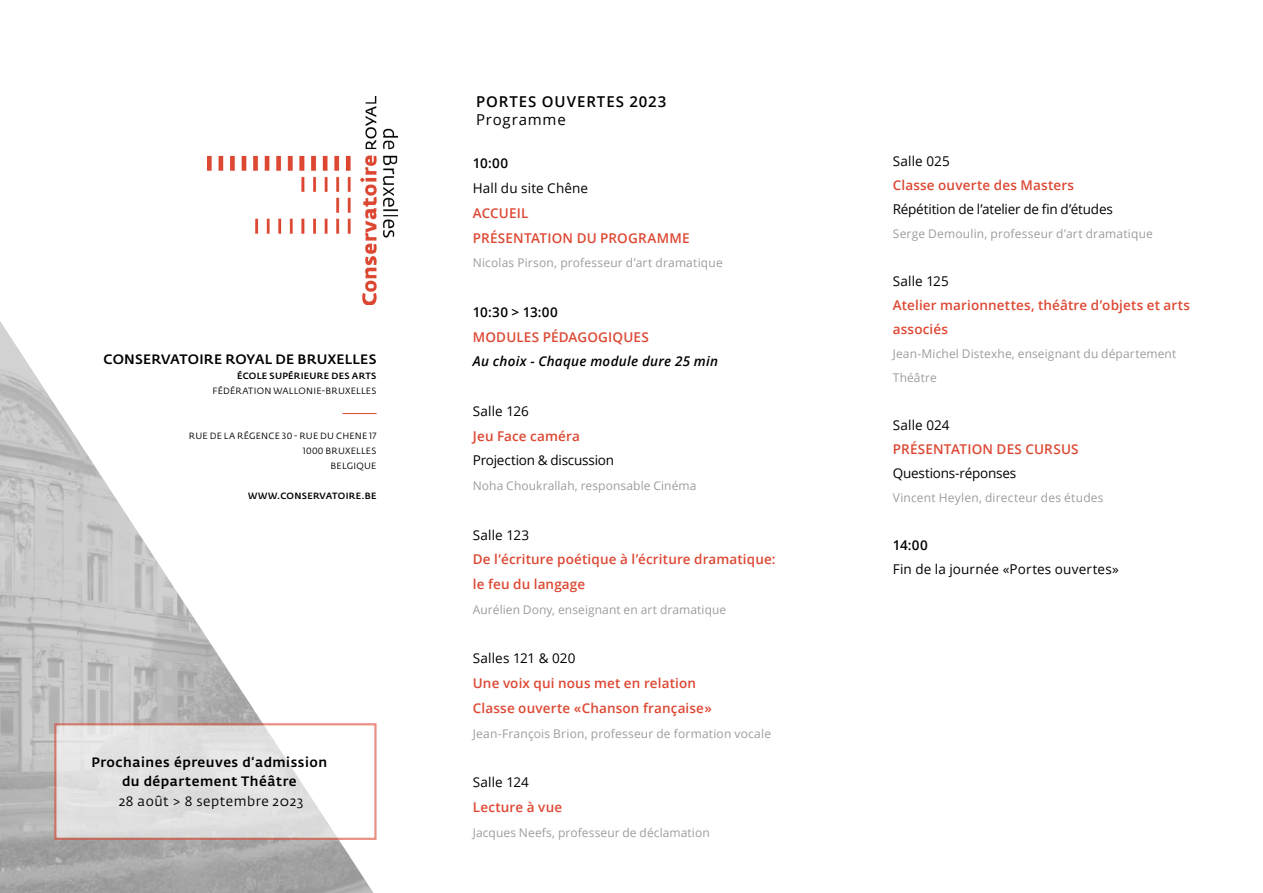
<style>
.page{position:relative;width:1263px;height:893px;background:#fff}
.page>*{position:absolute;margin:0;border:0;box-sizing:border-box;transform-origin:0 0}
.t1{font:600 15px "Open Sans";letter-spacing:.065em;color:#000}
.t2{font:15px "Open Sans";letter-spacing:.055em;color:#000}
.t3{font:600 13.5px/24.8px "Open Sans";letter-spacing:.01em;color:#dd4833}
.t4{font:13.5px "Open Sans";letter-spacing:.005em;color:#000}
.t5{font:13.5px "Open Sans";letter-spacing:-.015em;color:#000}
.t6{font:500 13.5px/19.5px "Fedra Sans Pro";letter-spacing:.04em;color:#000;text-align:center}
.t7{font:500 13.5px "Fedra Sans Pro";letter-spacing:.015em;color:#000}
.t8{font:italic 600 13.5px "Open Sans";letter-spacing:.02em;color:#000}
.t9{font:13.5px "Fedra Sans Pro";letter-spacing:.04em;color:#000}
.t10{font:600 13.5px "Open Sans";letter-spacing:.005em;color:#000}
.t11{font:13.5px "Open Sans";letter-spacing:-.02em;color:#000}
.t12{font:12px/24px "Open Sans";letter-spacing:.01em;color:#9d9d9c}
.t13{font:9px/15px "Fedra Sans Pro";letter-spacing:.03em;color:#000;text-align:right}
.t14{font:500 9px "Fedra Sans Pro";letter-spacing:.03em;color:#000}
</style>
<div class="page">
<img style="left:0;top:321px;width:375px;height:572px">
<svg style="left:54px;top:723px;width:323px;height:117px;fill:#e1e1e1"></svg>
<hr style="left:343px;top:413px;width:34px;height:1px;background:#dd4833">
<img style="left:208px;top:96px;width:190px;height:209px">
<p class="t7" style="left:104px;top:350px;width:274px">CONSERVATOIRE ROYAL DE BRUXELLES</p>
<p class="t14" style="left:237px;top:370px;width:141px">ÉCOLE SUPÉRIEURE DES ARTS</p>
<p class="t13" style="left:212px;top:383px;width:166px">FÉDÉRATION WALLONIE-BRUXELLES</p>
<p class="t13" style="left:189px;top:428px;width:189px">RUE DE LA RÉGENCE 30 - RUE DU CHENE 17<br>1000 BRUXELLES<br>BELGIQUE</p>
<p class="t14" style="left:248px;top:490px;width:130px">WWW.CONSERVATOIRE.BE</p>
<p class="t6" style="left:92px;top:752px;width:237px">Prochaines épreuves d‘admission du département Théâtre</p>
<p class="t9" style="left:119px;top:793px;width:186px">28 août &gt; 8 septembre 2023</p>
<p class="t1" style="left:476px;top:91px;width:192px">PORTES OUVERTES 2023</p>
<p class="t2" style="left:476px;top:109px;width:91px">Programme</p>
<p class="t10" style="left:473px;top:154px;width:37px">10:00</p>
<p class="t4" style="left:473px;top:179px;width:117px">Hall du site Chêne</p>
<p class="t3" style="left:473px;top:200px;width:218px">ACCUEIL<br>PRÉSENTATION DU PROGRAMME</p>
<p class="t12" style="left:473px;top:251px;width:251px">Nicolas Pirson, professeur d’art dramatique</p>
<p class="t10" style="left:473px;top:303px;width:86px">10:30 &gt; 13:00</p>
<p class="t3" style="left:473px;top:324px;width:177px">MODULES PÉDAGOGIQUES</p>
<p class="t8" style="left:473px;top:352px;width:247px">Au choix - Chaque module dure 25 min</p>
<p class="t4" style="left:473px;top:402px;width:57px">Salle 126</p>
<p class="t3" style="left:473px;top:423px;width:109px">Jeu Face caméra</p>
<p class="t11" style="left:473px;top:451px;width:143px">Projection &amp; discussion</p>
<p class="t12" style="left:473px;top:473px;width:225px">Noha Choukrallah, responsable Cinéma</p>
<p class="t4" style="left:473px;top:525px;width:58px">Salle 123</p>
<p class="t3" style="left:473px;top:547px;width:304px">De l’écriture poétique à l’écriture dramatique: le feu du langage</p>
<p class="t12" style="left:473px;top:597px;width:255px">Aurélien Dony, enseignant en art dramatique</p>
<p class="t4" style="left:473px;top:649px;width:104px">Salles 121 &amp; 020</p>
<p class="t3" style="left:473px;top:670px;width:240px">Une voix qui nous met en relation<br>Classe ouverte «Chanson française»</p>
<p class="t12" style="left:473px;top:721px;width:300px">Jean-François Brion, professeur de formation vocale</p>
<p class="t4" style="left:473px;top:773px;width:58px">Salle 124</p>
<p class="t3" style="left:473px;top:794px;width:91px">Lecture à vue</p>
<p class="t12" style="left:473px;top:820px;width:238px">Jacques Neefs, professeur de déclamation</p>
<p class="t4" style="left:893px;top:152px;width:58px">Salle 025</p>
<p class="t3" style="left:893px;top:173px;width:183px">Classe ouverte des Masters</p>
<p class="t5" style="left:893px;top:200px;width:222px">Répétition de l’atelier de fin d’études</p>
<p class="t12" style="left:893px;top:222px;width:262px">Serge Demoulin, professeur d’art dramatique</p>
<p class="t4" style="left:893px;top:272px;width:58px">Salle 125</p>
<p class="t3" style="left:893px;top:293px;width:299px;line-height:24px">Atelier marionnettes, théâtre d’objets et arts associés</p>
<p class="t12" style="left:893px;top:342px;width:285px">Jean-Michel Distexhe, enseignant du département<br>Théâtre</p>
<p class="t4" style="left:893px;top:416px;width:58px">Salle 024</p>
<p class="t3" style="left:893px;top:437px;width:187px">PRÉSENTATION DES CURSUS</p>
<p class="t5" style="left:893px;top:464px;width:125px">Questions-réponses</p>
<p class="t12" style="left:893px;top:486px;width:212px">Vincent Heylen, directeur des études</p>
<p class="t10" style="left:893px;top:536px;width:37px">14:00</p>
<p class="t4" style="left:893px;top:560px;width:228px">Fin de la journée «Portes ouvertes»</p>
</div>
